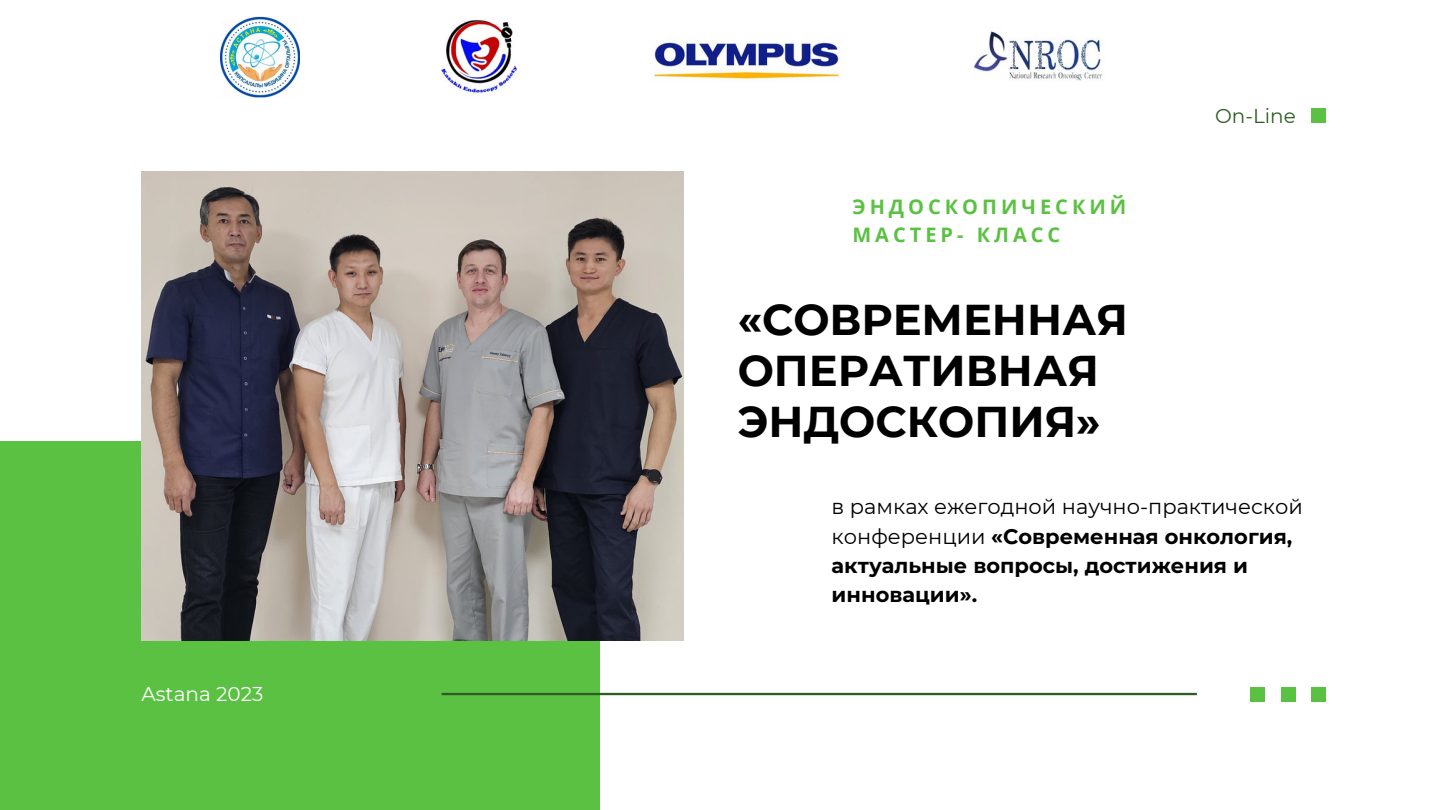
<style>
.page{position:relative;width:1440px;height:810px;background:#fff}
.page>*{position:absolute;margin:0;border:0;box-sizing:border-box;transform-origin:0 0}
.t1{font:700 43px/51px "Montserrat";color:#000}
.t2{font:700 21px/29.2px "Montserrat";color:#000}
.t3{font:700 20px/27.8px "Noto Sans";letter-spacing:.2em;color:#5ac143}
.t4{font:20px "Montserrat";color:#fff}
.t5{font:20px "Montserrat";color:#2d5d22}
.s1{font-weight:400}
</style>
<div class="page">
<div style="left:0;top:441px;width:599px;height:369px;background:#5ac143"></div>
<img style="left:141px;top:171px;width:543px;height:470px">
<hr style="left:442px;top:693px;width:755px;height:2px;background:#2d5d22">
<div style="left:1250px;top:687px;width:15px;height:15px;background:#5ac143"></div>
<div style="left:1281px;top:687px;width:15px;height:15px;background:#5ac143"></div>
<div style="left:1311px;top:108px;width:15px;height:15px;background:#5ac143"></div>
<div style="left:1311px;top:687px;width:15px;height:15px;background:#5ac143"></div>
<img style="left:221px;top:17px;width:78px;height:81px">
<img style="left:442px;top:20px;width:76px;height:74px">
<img style="left:974px;top:31px;width:129px;height:50px">
<img style="left:653px;top:41px;width:187px;height:38px">
<p class="t4" style="left:141px;top:682px;width:123px">Astana 2023</p>
<p class="t3" style="left:852px;top:193px;width:275px">ЭНДОСКОПИЧЕСКИЙ<br>МАСТЕР- КЛАСС</p>
<p class="t1" style="left:738px;top:294px;width:392px">«СОВРЕМЕННАЯ<br>ОПЕРАТИВНАЯ<br>ЭНДОСКОПИЯ»</p>
<p class="t5" style="left:1215px;top:104px;width:82px">On-Line</p>
<p class="t2" style="left:832px;top:492px;width:473px"><span class="s1">в рамках ежегодной научно-практической конференции</span> «Современная онкология, актуальные вопросы, достижения и инновации».</p>
</div>
